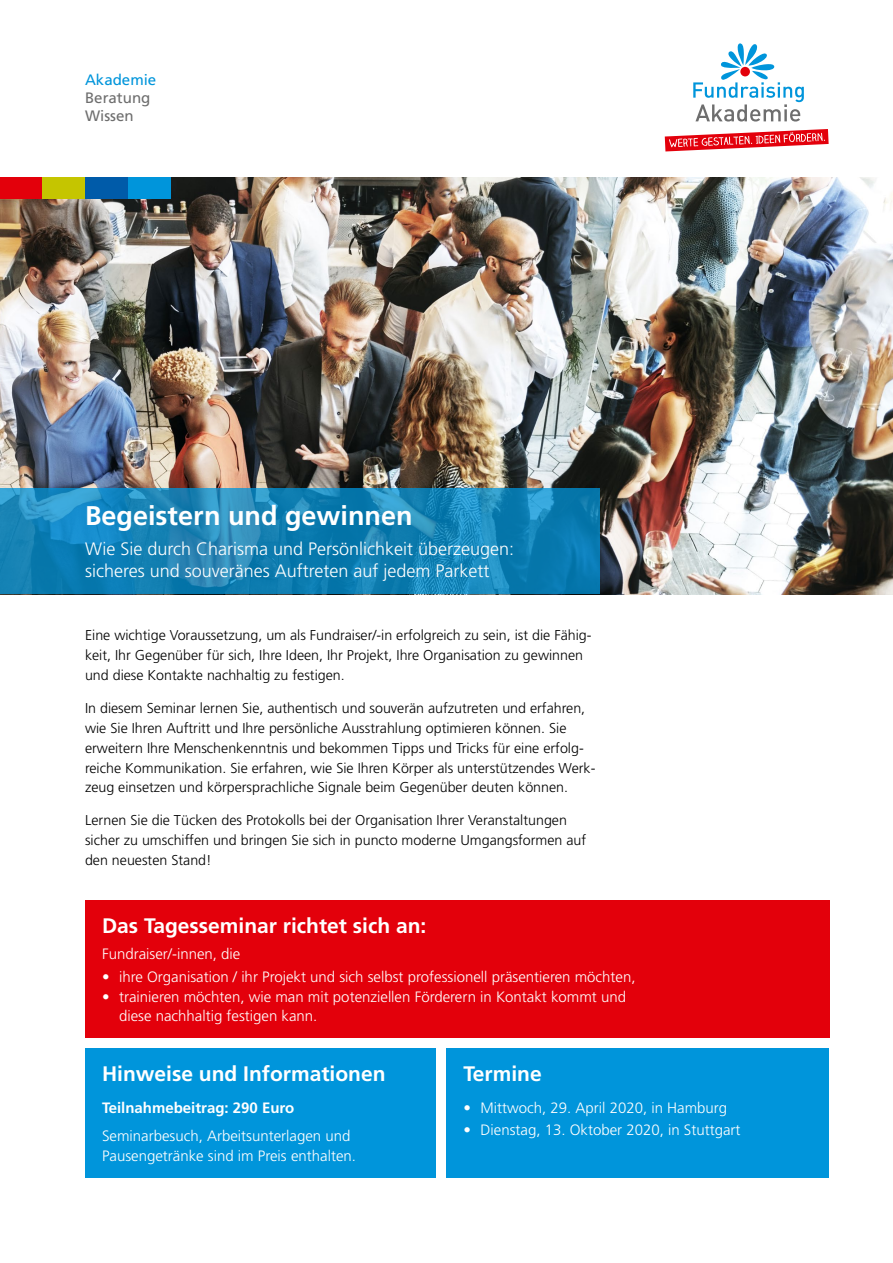
<style>
.page{position:relative;width:893px;height:1263px;background:#fff}
.page>*{position:absolute;margin:0;border:0;box-sizing:border-box;transform-origin:0 0}
.t1{font:700 27px "Frutiger LT";color:#fff}
.t2{font:700 21px "Frutiger LT";color:#fff}
.t3{font:300 18px/21.6px "Frutiger LT";color:#fff}
.t4{font:15.15px/18.1px "Frutiger LT";color:#6e6e6e}
.t5{font:15.15px "Frutiger LT";color:#0095db}
.t6{font:300 15px/19.5px "Frutiger LT";color:#fff}
.t7{font:700 15px "Frutiger LT";color:#fff}
.t8{font:300 14.25px/20px "Frutiger LT";color:#000}
</style>
<div class="page">
<svg style="left:665px;top:129px;width:164px;height:22px"></svg>
<svg style="left:693px;top:43px;width:111px;height:79px"></svg>
<img style="left:0;top:177px;width:893px;height:417px">
<div style="left:128px;top:177px;width:42px;height:21px;background:#0095db"></div>
<div style="left:0;top:177px;width:43px;height:21px;background:#e3000b"></div>
<div style="left:43px;top:177px;width:42px;height:21px;background:#c5c500"></div>
<div style="left:85px;top:177px;width:43px;height:21px;background:#005ba9"></div>
<svg style="left:0;top:488px;width:600px;height:106px;background:#1683b7"></svg>
<div style="left:85px;top:900px;width:744px;height:138px;background:#e3000b"></div>
<div style="left:446px;top:1048px;width:383px;height:130px;background:#0095db"></div>
<div style="left:85px;top:1048px;width:351px;height:130px;background:#0095db"></div>
<p class="t5" style="left:85px;top:71px;width:73px">Akademie</p>
<p class="t4" style="left:85px;top:89px;width:67px">Beratung<br>Wissen</p>
<h1 class="t1" style="left:85px;top:500px;width:329px">Begeistern und gewinnen</h1>
<p class="t3" style="left:85px;top:539px;width:431px">Wie Sie durch Charisma und Persönlichkeit überzeugen: sicheres und souveränes Auftreten auf jedem Parkett</p>
<p class="t8" style="left:85px;top:625px;width:508px">Eine wichtige Voraussetzung, um als Fundraiser/-in erfolgreich zu sein, ist die Fähig&shy;keit, Ihr Gegenüber für sich, Ihre Ideen, Ihr Projekt, Ihre Organisation zu gewinnen und diese Kontakte nachhaltig zu festigen.</p>
<p class="t8" style="left:85px;top:698px;width:512px">In diesem Seminar lernen Sie, authentisch und souverän aufzutreten und erfahren, wie Sie Ihren Auftritt und Ihre persönliche Ausstrahlung optimieren können. Sie erweitern Ihre Menschenkenntnis und bekommen Tipps und Tricks für eine erfolg&shy;reiche Kommunikation. Sie erfahren, wie Sie Ihren Körper als unterstützendes Werk&shy;zeug einsetzen und körpersprachliche Signale beim Gegenüber deuten können.</p>
<p class="t8" style="left:85px;top:810px;width:503px">Lernen Sie die Tücken des Protokolls bei der Organisation Ihrer Veranstaltungen sicher zu umschiffen und bringen Sie sich in puncto moderne Umgangsformen auf den neuesten Stand!</p>
<h2 class="t2" style="left:102px;top:914px;width:326px">Das Tagesseminar richtet sich an:</h2>
<p class="t6" style="left:102px;top:944px;width:140px">Fundraiser/-innen, die</p>
<p class="t6" style="left:102px;top:967px;width:535px">• ihre Organisation / ihr Projekt und sich selbst professionell präsentieren möchten,</p>
<p class="t6" style="left:119px;top:987px;width:509px;text-indent:-17px">• trainieren möchten, wie man mit potenziellen Förderern in Kontakt kommt und diese nachhaltig festigen kann.</p>
<h2 class="t2" style="left:102px;top:1061px;width:285px">Hinweise und Informationen</h2>
<p class="t7" style="left:102px;top:1099px;width:194px">Teilnahmebeitrag: 290 Euro</p>
<p class="t6" style="left:102px;top:1126px;width:255px">Seminarbesuch, Arbeitsunterlagen und<br>Pausengetränke sind im Preis enthalten.</p>
<h2 class="t2" style="left:463px;top:1061px;width:80px">Termine</h2>
<p class="t6" style="left:463px;top:1098px;width:265px">• Mittwoch, 29. April 2020, in Hamburg</p>
<p class="t6" style="left:463px;top:1120px;width:279px">• Dienstag, 13. Oktober 2020, in Stuttgart</p>
</div>
